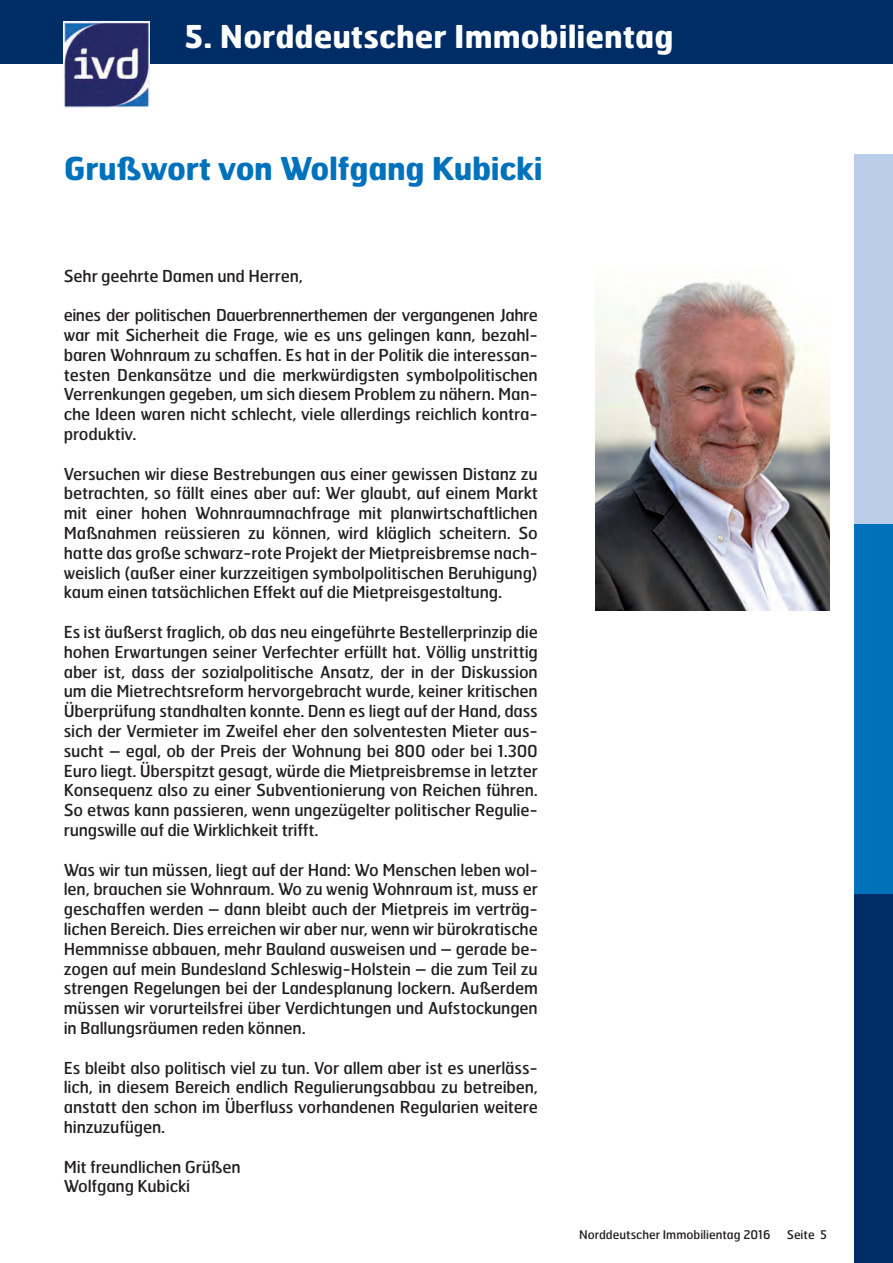
<style>
.page{position:relative;width:893px;height:1263px;background:#fff}
.page>*{position:absolute;margin:0;border:0;box-sizing:border-box;transform-origin:0 0}
.t1{font:700 31.5px "Hermes";color:#fff}
.t2{font:700 31.5px "Hermes";letter-spacing:-.01em;color:#0072bc}
.t3{font:16.5px/19.8px "Hermes";letter-spacing:-.01em;color:#231f20;text-align:justify}
.t4{font:12px "Hermes";color:#231f20}
</style>
<div class="page">
<div style="left:0;top:0;width:893px;height:64px;background:#002d66"></div>
<img style="left:64px;top:21px;width:86px;height:86px">
<div style="left:855px;top:893px;width:38px;height:370px;background:#002d66"></div>
<div style="left:855px;top:154px;width:38px;height:370px;background:#bacde9"></div>
<div style="left:855px;top:524px;width:38px;height:370px;background:#0072bc"></div>
<img style="left:595px;top:281px;width:234px;height:329px">
<p class="t1" style="left:184px;top:16px;width:491px">5. Norddeutscher Immobilientag</p>
<p class="t2" style="left:64px;top:148px;width:481px">Grußwort von Wolfgang Kubicki</p>
<p class="t3" style="left:64px;top:265px;width:241px">Sehr geehrte Damen und Herren,</p>
<p class="t3" style="left:64px;top:305px;width:476px">eines der politischen Dauerbrennerthemen der vergangenen Jahre war mit Sicherheit die Frage, wie es uns gelingen kann, bezahl&shy;baren Wohnraum zu schaffen. Es hat in der Politik die interessan&shy;testen Denkansätze und die merkwürdigsten symbolpolitischen Verrenkungen gegeben, um sich diesem Problem zu nähern. Man&shy;che Ideen waren nicht schlecht, viele allerdings reichlich kontra&shy;produktiv.</p>
<p class="t3" style="left:64px;top:463px;width:476px">Versuchen wir diese Bestrebungen aus einer gewissen Distanz zu betrachten, so fällt eines aber auf: Wer glaubt, auf einem Markt mit einer hohen Wohnraumnachfrage mit planwirtschaftlichen Maßnahmen reüssieren zu können, wird kläglich scheitern. So hatte das große schwarz-rote Projekt der Mietpreisbremse nach&shy;weislich (außer einer kurzzeitigen symbolpolitischen Beruhigung) kaum einen tatsächlichen Effekt auf die Mietpreisgestaltung.</p>
<p class="t3" style="left:64px;top:621px;width:476px">Es ist äußerst fraglich, ob das neu eingeführte Bestellerprinzip die hohen Erwartungen seiner Verfechter erfüllt hat. Völlig unstrittig aber ist, dass der sozialpolitische Ansatz, der in der Diskussion um die Mietrechtsreform hervorgebracht wurde, keiner kritischen Überprüfung standhalten konnte. Denn es liegt auf der Hand, dass sich der Vermieter im Zweifel eher den solventesten Mieter aus&shy;sucht – egal, ob der Preis der Wohnung bei 800 oder bei 1.300<br>Euro liegt. Überspitzt gesagt, würde die Mietpreisbremse in letzter Konsequenz also zu einer Subventionierung von Reichen führen.<br>So etwas kann passieren, wenn ungezügelter politischer Regulie&shy;rungswille auf die Wirklichkeit trifft.</p>
<p class="t3" style="left:64px;top:859px;width:476px">Was wir tun müssen, liegt auf der Hand: Wo Menschen leben wol&shy;len, brauchen sie Wohnraum. Wo zu wenig Wohnraum ist, muss er geschaffen werden – dann bleibt auch der Mietpreis im verträg&shy;lichen Bereich. Dies erreichen wir aber nur, wenn wir bürokratische Hemmnisse abbauen, mehr Bauland ausweisen und – gerade be&shy;zogen auf mein Bundesland Schleswig-Holstein – die zum Teil zu strengen Regelungen bei der Landesplanung lockern. Außerdem müssen wir vorurteilsfrei über Verdichtungen und Aufstockungen in Ballungsräumen reden können.</p>
<p class="t3" style="left:64px;top:1057px;width:476px">Es bleibt also politisch viel zu tun. Vor allem aber ist es unerläss&shy;lich, in diesem Bereich endlich Regulierungsabbau zu betreiben, anstatt den schon im Überfluss vorhandenen Regularien weitere hinzuzufügen.</p>
<p class="t3" style="left:64px;top:1156px;width:178px">Mit freundlichen Grüßen</p>
<p class="t3" style="left:64px;top:1176px;width:128px">Wolfgang Kubicki</p>
<p class="t4" style="left:579px;top:1227px;width:193px">Norddeutscher Immobilientag 2016</p>
<p class="t4" style="left:787px;top:1227px;width:42px">Seite 5</p>
</div>
